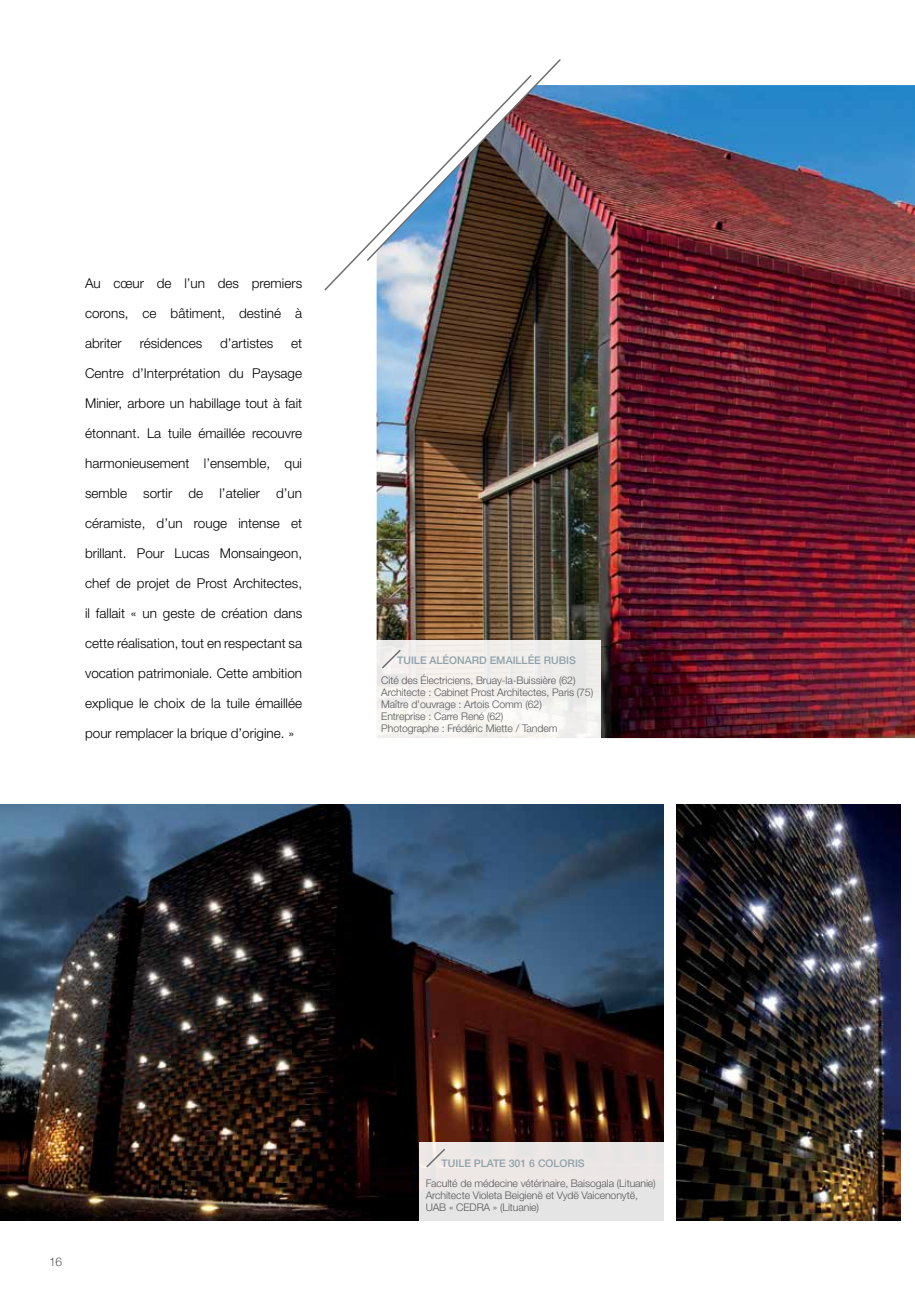
<style>
.page{position:relative;width:915px;height:1306px;background:#fff}
.page>*{position:absolute;margin:0;border:0;box-sizing:border-box;transform-origin:0 0}
.t1{font:300 13.5px "Helvetica Neue LT Std";color:#000}
.t2{font:300 12px "Helvetica Neue LT Std";color:#58585b}
.t3{font:300 10.5px/12px "Helvetica Neue LT Std";letter-spacing:-.01em;color:#58585b}
.t4{font:500 10.5px "Helvetica Neue LT Std";color:#8fa1aa}
</style>
<div class="page">
<img style="left:376px;top:85px;width:538px;height:653px">
<img style="left:324px;top:59px;width:238px;height:233px">
<div style="left:374px;top:640px;width:226px;height:104px;background:linear-gradient(to bottom,#edeae7,#f8f7f5)"></div>
<svg style="left:380px;top:648px;width:22px;height:21px"></svg>
<img style="left:0;top:804px;width:663px;height:416px">
<img style="left:676px;top:804px;width:224px;height:416px">
<div style="left:419px;top:1142px;width:245px;height:79px;background:#e7e5e5"></div>
<svg style="left:425px;top:1147px;width:21px;height:21px"></svg>
<p class="t1" style="left:85px;top:275px;width:218px">Au cœur de l’un des premiers</p>
<p class="t1" style="left:85px;top:305px;width:218px">corons, ce bâtiment, destiné à</p>
<p class="t1" style="left:85px;top:335px;width:38px">abriter</p>
<p class="t1" style="left:140px;top:335px;width:64px">résidences</p>
<p class="t1" style="left:220px;top:335px;width:55px">d’artistes</p>
<p class="t1" style="left:291px;top:335px;width:13px">et</p>
<p class="t1" style="left:85px;top:365px;width:218px">Centre d’Interprétation du Paysage</p>
<p class="t1" style="left:85px;top:395px;width:218px">Minier, arbore un habillage tout à fait</p>
<p class="t1" style="left:85px;top:425px;width:218px">étonnant. La tuile émaillée recouvre</p>
<p class="t1" style="left:85px;top:455px;width:218px">harmonieusement l’ensemble, qui</p>
<p class="t1" style="left:85px;top:485px;width:218px">semble sortir de l’atelier d’un</p>
<p class="t1" style="left:85px;top:515px;width:218px">céramiste, d’un rouge intense et</p>
<p class="t1" style="left:85px;top:545px;width:218px">brillant. Pour Lucas Monsaingeon,</p>
<p class="t1" style="left:85px;top:575px;width:218px">chef de projet de Prost Architectes,</p>
<p class="t1" style="left:85px;top:605px;width:218px">il fallait « un geste de création dans</p>
<p class="t1" style="left:85px;top:635px;width:218px">cette réalisation, tout en respectant sa</p>
<p class="t1" style="left:85px;top:665px;width:218px">vocation patrimoniale. Cette ambition</p>
<p class="t1" style="left:85px;top:695px;width:218px">explique le choix de la tuile émaillée</p>
<p class="t1" style="left:85px;top:725px;width:210px">pour remplacer la brique d’origine. »</p>
<p class="t4" style="left:397px;top:654px;width:180px">TUILE ALÉONARD EMAILLÉE RUBIS</p>
<p class="t3" style="left:381px;top:674px;width:213px">Cité des Électriciens, Bruay-la-Buissière (62)<br>Architecte : Cabinet Prost Architectes, Paris (75)<br>Maître d’ouvrage : Artois Comm (62)<br>Entreprise : Carre René (62)<br>Photographe : Frédéric Miette / Tandem</p>
<p class="t2" style="left:49px;top:1253px;width:14px">16</p>
<p class="t4" style="left:441px;top:1156px;width:144px">TUILE PLATE 301 6 COLORIS</p>
<p class="t3" style="left:425px;top:1177px;width:231px">Faculté de médecine vétérinaire, Baisogala (Lituanie)<br>Architecte Violeta Beigienë et Vydë Vaicenonytë,<br>UAB « CEDRA » (Lituanie)</p>
</div>
